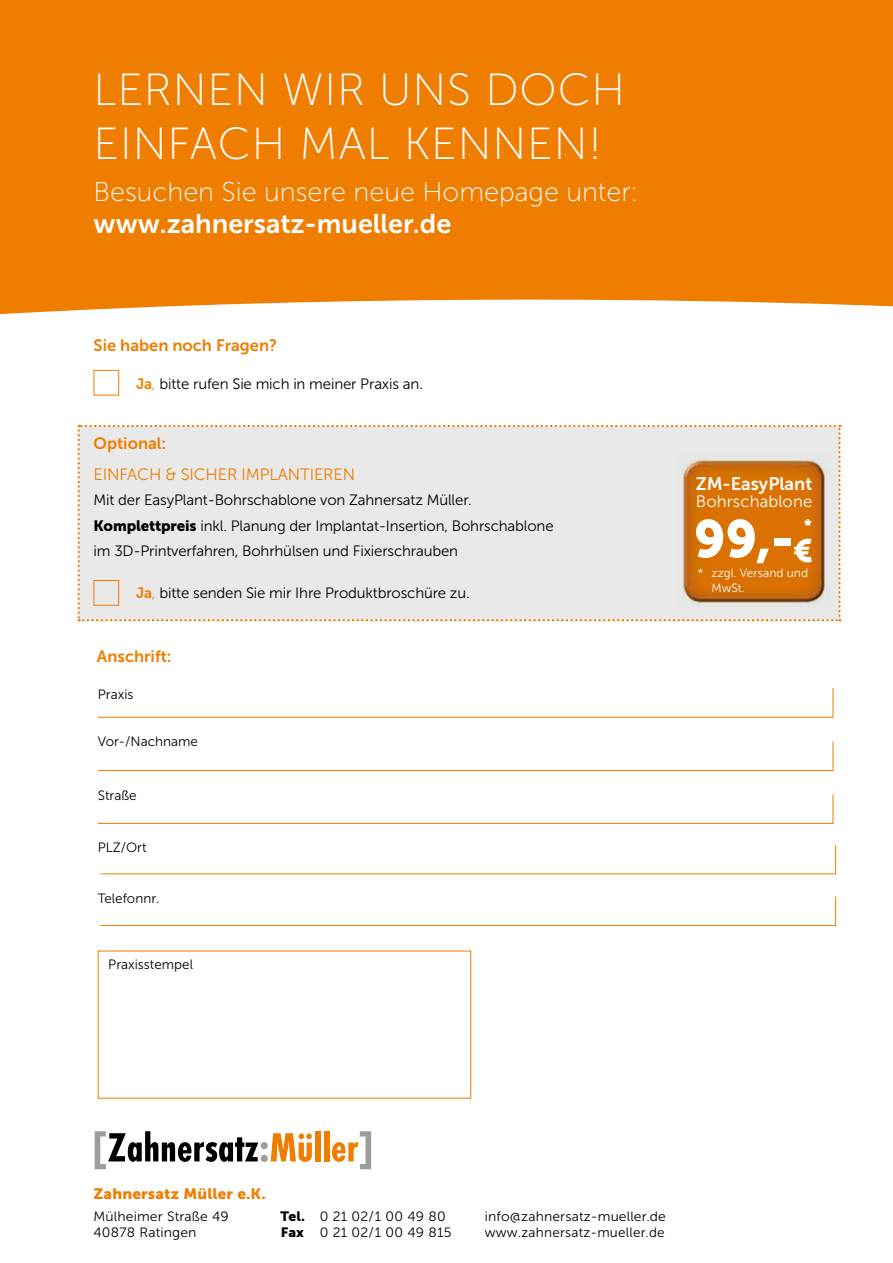
<style>
.page{position:relative;width:893px;height:1263px;background:#fff}
.page>*{position:absolute;margin:0;border:0;box-sizing:border-box;transform-origin:0 0}
.t1{font:52.65px "Museo Sans 900";color:#fff}
.t2{font:45px/54px "Museo Sans 100";letter-spacing:.02em;color:#fff}
.t3{font:27px "Museo Sans 100";color:#fff}
.t4{font:27px "Museo Sans 700";color:#fff}
.t5{font:18.15px "Museo Sans 700";color:#fff}
.t6{font:16.5px "Museo Sans 700";color:#ef7d00}
.t7{font:16.5px "Museo Sans 300";letter-spacing:-.01em;color:#ef7d00}
.t8{font:16.5px "Museo Sans 300";letter-spacing:.01em;color:#fff}
.t9{font:16.35px "Museo Sans 900";color:#fff}
.t10{font:15px/25.5px "Museo Sans 300";letter-spacing:-.01em;color:#000}
.t11{font:15px "Museo Sans 900";letter-spacing:.01em;color:#ef7d00}
.t12{font:13.5px/16.2px "Museo Sans 300";letter-spacing:.01em;color:#000}
.t13{font:12px/14.4px "Museo Sans 300";color:#fff}
.s1{font-family:"Museo Sans 700";color:#ef7d00}
.s2{color:#ef7d00}
.s3{font-size:16.5px}
.s4{font-family:"Museo Sans 900"}
</style>
<div class="page">
<svg style="left:0;top:0;width:893px;height:385px;fill:#ef7d00"></svg>
<svg style="left:95px;top:1131px;width:217px;height:38px"></svg>
<div style="left:315px;top:1131px;width:6px;height:30px;background:#ef7d00"></div>
<div style="left:324px;top:1131px;width:5px;height:30px;background:#ef7d00"></div>
<svg style="left:332px;top:1131px;width:39px;height:38px"></svg>
<div style="left:94px;top:370px;width:25px;height:25px;border:1px solid #ef7d00"></div>
<svg style="left:97px;top:688px;width:737px;height:30px"></svg>
<svg style="left:97px;top:741px;width:737px;height:30px"></svg>
<svg style="left:97px;top:794px;width:737px;height:30px"></svg>
<svg style="left:100px;top:844px;width:736px;height:31px"></svg>
<svg style="left:100px;top:896px;width:736px;height:30px"></svg>
<div style="left:78px;top:425px;width:763px;height:196px;background:#e9e9e9"></div>
<div style="left:94px;top:580px;width:25px;height:26px;border:1px solid #ef7d00"></div>
<img style="left:676px;top:453px;width:156px;height:155px">
<h2 class="t2" style="left:94px;top:63px;width:533px">LERNEN WIR UNS DOCH<br>EINFACH MAL KENNEN!</h2>
<h3 class="t3" style="left:94px;top:177px;width:546px">Besuchen Sie unsere neue Homepage unter:</h3>
<h3 class="t4" style="left:94px;top:209px;width:359px">www.zahnersatz-mueller.de</h3>
<p class="t6" style="left:94px;top:336px;width:185px">Sie haben noch Fragen?</p>
<p class="t10" style="left:136px;top:372px;width:289px"><span class="s1">Ja</span><span class="s2">,</span> bitte rufen Sie mich in meiner Praxis an<span class="s3">.</span></p>
<p class="t6" style="left:94px;top:434px;width:74px">Optional:</p>
<p class="t7" style="left:94px;top:465px;width:263px">EINFACH &amp; SICHER IMPLANTIEREN</p>
<p class="t10" style="left:94px;top:487px;width:462px">Mit der EasyPlant-Bohrschablone von Zahnersatz Müller.<br><span class="s4">Komplettpreis</span> inkl. Planung der Implantat-Insertion, Bohrschablone im 3D-Printverfahren, Bohrhülsen und Fixierschrauben</p>
<p class="t10" style="left:136px;top:581px;width:335px"><span class="s1">Ja</span><span class="s2">,</span> bitte senden Sie mir Ihre Produktbroschüre zu.</p>
<p class="t6" style="left:97px;top:647px;width:76px">Anschrift:</p>
<p class="t12" style="left:98px;top:686px;width:37px">Praxis</p>
<p class="t12" style="left:98px;top:733px;width:102px">Vor-/Nachname</p>
<p class="t12" style="left:98px;top:787px;width:40px">Straße</p>
<p class="t12" style="left:98px;top:840px;width:50px">PLZ/Ort</p>
<p class="t12" style="left:98px;top:890px;width:63px">Telefonnr.</p>
<p class="t12" style="left:108px;top:956px;width:86px">Praxisstempel</p>
<p class="t5" style="left:696px;top:473px;width:118px">ZM-EasyPlant</p>
<p class="t8" style="left:696px;top:492px;width:118px">Bohrschablone</p>
<h1 class="t1" style="left:694px;top:509px;width:120px">99,-<sub>€</sub></h1>
<p class="t9" style="left:804px;top:516px;width:9px">*</p>
<p class="t13" style="left:712px;top:566px;width:98px;text-indent:-14px">* zzgl. Versand und<br>MwSt.</p>
<p class="t11" style="left:94px;top:1185px;width:174px">Zahnersatz Müller e.K.</p>
<p class="t12" style="left:94px;top:1208px;width:137px">Mülheimer Straße 49<br>40878 Ratingen</p>
<p class="t12" style="left:281px;top:1208px;width:172px"><span class="s4">Tel.</span> 0 21 02/1 00 49 80<br><span class="s4">Fax</span> 0 21 02/1 00 49 815</p>
<p class="t12" style="left:485px;top:1208px;width:183px">info@zahnersatz-mueller.de www.zahnersatz-mueller.de</p>
</div>
